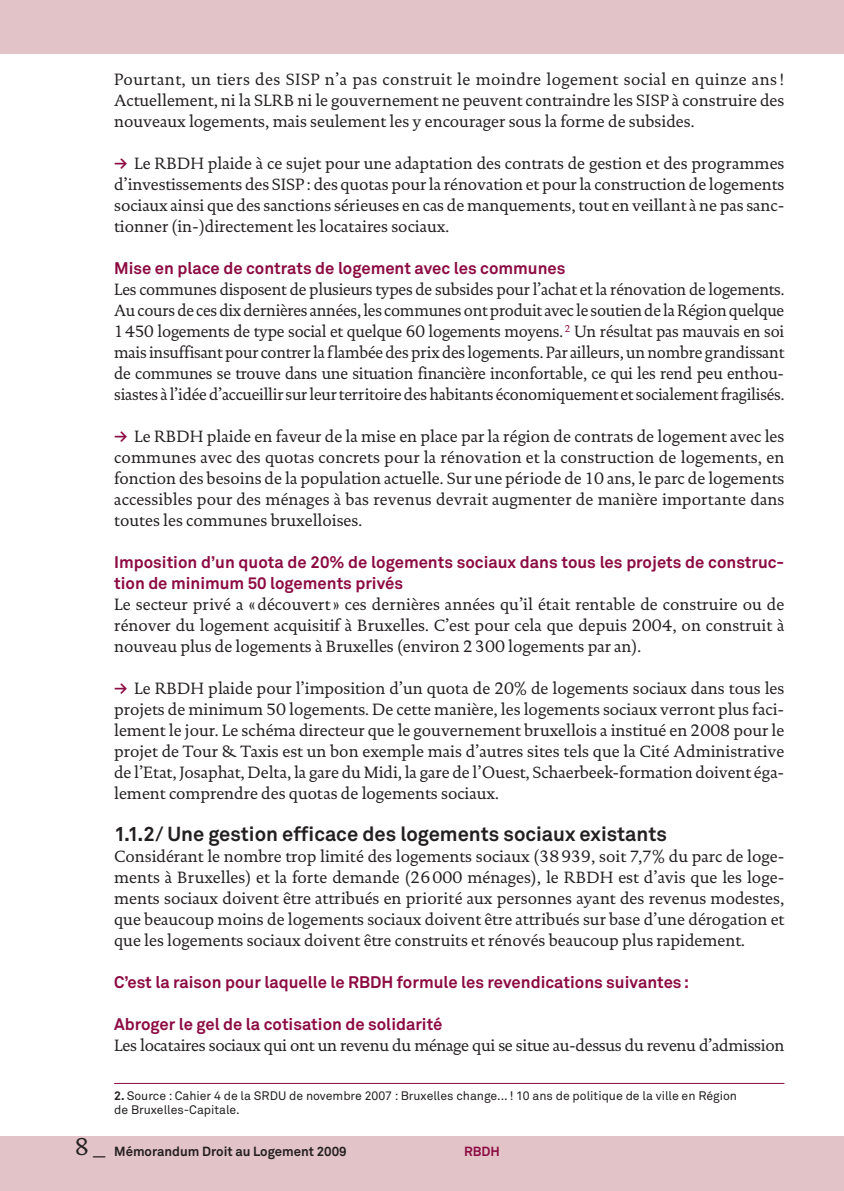
<style>
.page{position:relative;width:844px;height:1191px;background:#fff}
.page>*{position:absolute;margin:0;border:0;box-sizing:border-box;transform-origin:0 0}
.t1{font:700 20.12px "Akkurat";color:#231f20}
.t2{font:16.62px/21px "DTL Documenta";color:#231f20;text-align:justify}
.t3{font:700 16.62px/21px "Akkurat";color:#8c0b42}
.t4{font:16.62px "DTL Documenta";letter-spacing:-.02em;color:#231f20}
.t5{font:700 13.12px "Akkurat";color:#231f20}
.t6{font:700 13.12px "Akkurat";color:#8c0b42}
.t7{font:12.25px/14px "Akkurat";color:#231f20}
.s1{font-family:"Akkurat";font-weight:700;color:#8c0b42}
.s2{font-weight:700}
.s3{font-family:"DTL Documenta SP Regular";font-weight:400;font-size:24.5px}
</style>
<div class="page">
<div style="left:0;top:0;width:843px;height:1191px;background:#e2c3c7"></div>
<div style="left:0;top:55px;width:843px;height:1081px;background:#fff"></div>
<hr style="left:114px;top:1083px;width:670px;height:1px;background:#8c0b42">
<p class="t2" style="left:114px;top:68px;width:671px">Pourtant, un tiers des SISP n’a pas construit le moindre logement social en quinze ans !<br>Actuellement, ni la SLRB ni le gouvernement ne peuvent contraindre les SISP à construire des nouveaux logements, mais seulement les y encourager sous la forme de subsides.</p>
<p class="t2" style="left:114px;top:152px;width:671px"><span class="s1">≥</span> Le RBDH plaide à ce sujet pour une adaptation des contrats de gestion et des programmes d’investissements des SISP : des quotas pour la rénovation et pour la construction de logements sociaux ainsi que des sanctions sérieuses en cas de manquements, tout en veillant à ne pas sanc&shy;tionner (in-)directement les locataires sociaux.</p>
<p class="t3" style="left:114px;top:259px;width:452px">Mise en place de contrats de logement avec les communes</p>
<p class="t2" style="left:114px;top:278px;width:671px">Les communes disposent de plusieurs types de subsides pour l’achat et la rénovation de logements.<br>Au cours de ces dix dernières années, les communes ont produit avec le soutien de la Région quelque 1 450 logements de type social et quelque 60 logements moyens. <sup>2</sup> Un résultat pas mauvais en soi mais insuffisant pour contrer la flambée des prix des logements. Par ailleurs, un nombre grandissant de communes se trouve dans une situation financière inconfortable, ce qui les rend peu enthou&shy;siastes à l’idée d’accueillir sur leur territoire des habitants économiquement et socialement fragilisés.</p>
<p class="t2" style="left:114px;top:425px;width:671px"><span class="s1">≥</span> Le RBDH plaide en faveur de la mise en place par la région de contrats de logement avec les communes avec des quotas concrets pour la rénovation et la construction de logements, en fonction des besoins de la population actuelle. Sur une période de 10 ans, le parc de logements accessibles pour des ménages à bas revenus devrait augmenter de manière importante dans toutes les communes bruxelloises.</p>
<p class="t3" style="left:114px;top:553px;width:671px">Imposition d’un quota de 20% de logements sociaux dans tous les projets de construc&shy;tion de minimum 50 logements privés</p>
<p class="t2" style="left:114px;top:593px;width:671px">Le secteur privé a « découvert » ces dernières années qu’il était rentable de construire ou de rénover du logement acquisitif à Bruxelles. C’est pour cela que depuis 2004, on construit à nouveau plus de logements à Bruxelles (environ 2 300 logements par an).</p>
<p class="t2" style="left:114px;top:677px;width:671px"><span class="s1">≥</span> Le RBDH plaide pour l’imposition d’un quota de 20% de logements sociaux dans tous les projets de minimum 50 logements. De cette manière, les logements sociaux verront plus faci&shy;lement le jour. Le schéma directeur que le gouvernement bruxellois a institué en 2008 pour le projet de Tour &amp; Taxis est un bon exemple mais d’autres sites tels que la Cité Administrative de l’Etat, Josaphat, Delta, la gare du Midi, la gare de l’Ouest, Schaerbeek-formation doivent éga&shy;lement comprendre des quotas de logements sociaux.</p>
<p class="t1" style="left:114px;top:826px;width:554px">1.1.2/ Une gestion efficace des logements sociaux existants</p>
<p class="t2" style="left:114px;top:845px;width:671px">Considérant le nombre trop limité des logements sociaux (38 939, soit 7,7% du parc de loge&shy;ments à Bruxelles) et la forte demande (26 000 ménages), le RBDH est d’avis que les loge&shy;ments sociaux doivent être attribués en priorité aux personnes ayant des revenus modestes, que beaucoup moins de logements sociaux doivent être attribués sur base d’une dérogation et que les logements sociaux doivent être construits et rénovés beaucoup plus rapidement.</p>
<p class="t3" style="left:114px;top:973px;width:576px">C’est la raison pour laquelle le RBDH formule les revendications suivantes :</p>
<p class="t3" style="left:114px;top:1015px;width:329px">Abroger le gel de la cotisation de solidarité</p>
<p class="t4" style="left:114px;top:1035px;width:671px">Les locataires sociaux qui ont un revenu du ménage qui se situe au-dessus du revenu d’admission</p>
<p class="t7" style="left:114px;top:1090px;width:624px"><span class="s2">2.</span> Source : Cahier 4 de la SRDU de novembre 2007 : Bruxelles change... ! 10 ans de politique de la ville en Région de Bruxelles-Capitale.</p>
<p class="t5" style="left:75px;top:1146px;width:273px"><span class="s3">8 _</span> Mémorandum Droit au Logement 2009</p>
<p class="t6" style="left:464px;top:1146px;width:37px">RBDH</p>
</div>
